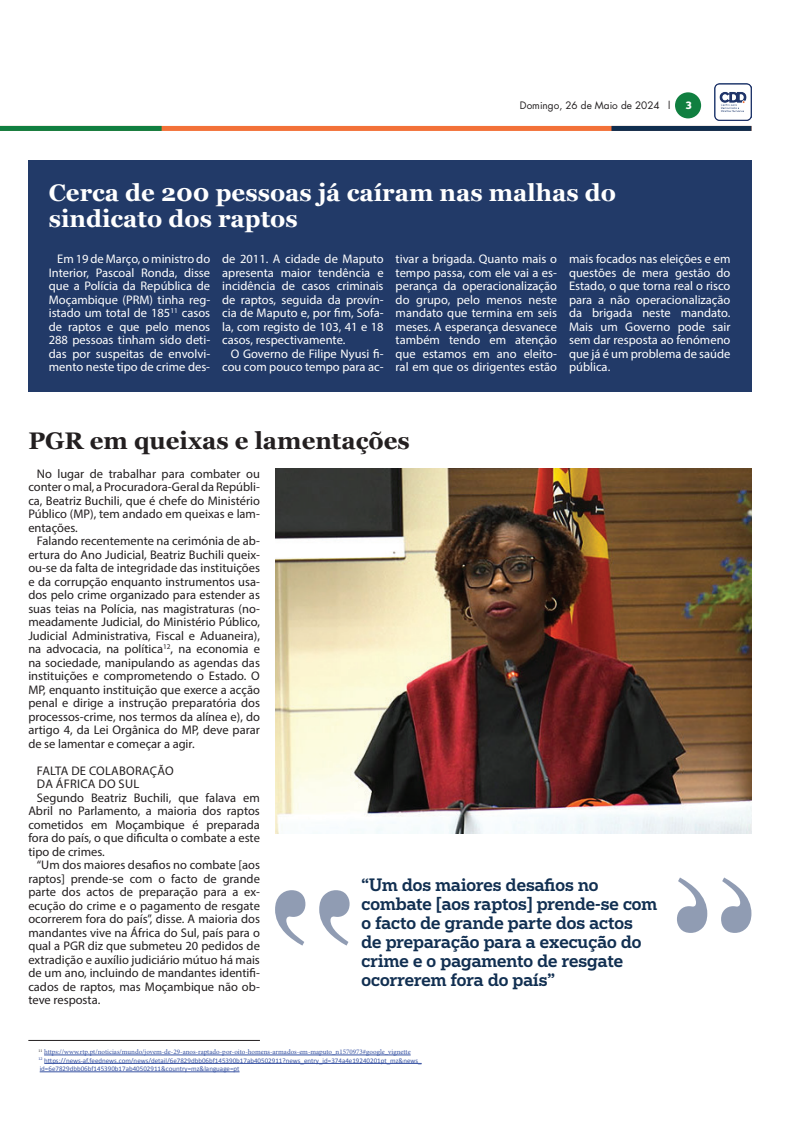
<style>
.page{position:relative;width:794px;height:1134px;background:#fff}
.page>*{position:absolute;margin:0;border:0;box-sizing:border-box;transform-origin:0 0}
.t1{font:700 24px/26px "Georgia";color:#fff}
.t2{font:700 24px "Georgia";color:#231f20}
.t3{font:500 17px/19px "Popular";color:#112f51}
.t4{font:12.5px/13.5px "Myriad Pro";color:#231f20;text-align:justify}
.t5{font:12.5px/13.5px "Myriad Pro";color:#fff;text-align:justify}
.t6{font:12.5px "Myriad Pro";letter-spacing:.02em;color:#231f20}
.t7{font:10px "Futura LT";color:#231f20}
.t8{font:700 10px "Popular";color:#fff}
.t9{font:7px/8.4px "Calibri";color:#3853a3}
.t10{font:7px "Minion Pro";color:#3853a3}
</style>
<div class="page">
<div style="left:0;top:126px;width:751px;height:5px;background:#f37138"></div>
<div style="left:0;top:126px;width:162px;height:5px;background:#107f40"></div>
<div style="left:611px;top:126px;width:140px;height:5px;background:#102e4f"></div>
<div style="left:675px;top:92px;width:26px;height:26px;background:#107f40;border-radius:50%"></div>
<img style="left:714px;top:84px;width:37px;height:36px">
<svg style="left:275px;top:890px;width:74px;height:55px"></svg>
<svg style="left:677px;top:877px;width:74px;height:56px"></svg>
<div style="left:28px;top:160px;width:723px;height:231px;background:#223a68"></div>
<hr style="left:44px;top:1055px;width:367px;height:1px;background:#3853a3">
<hr style="left:44px;top:1063px;width:378px;height:1px;background:#3853a3">
<hr style="left:40px;top:1071px;width:199px;height:1px;background:#3853a3">
<img style="left:275px;top:468px;width:476px;height:365px">
<hr style="left:28px;top:1040px;width:232px;height:1px;background:#231f20">
<p class="t7" style="left:520px;top:99px;width:152px">Domingo, 26 de Maio de 2024 l</p>
<p class="t8" style="left:685px;top:98px;width:7px">3</p>
<h1 class="t1" style="left:49px;top:178px;width:569px">Cerca de 200 pessoas já caíram nas malhas do sindicato dos raptos</h1>
<p class="t5" style="left:49px;top:252px;width:163px;text-indent:9px">Em 19 de Março, o ministro do Interior, Pascoal Ronda, disse que a Polícia da República de Moçambique (PRM) tinha reg&shy;istado um total de 185<sup>11</sup> casos de raptos e que pelo menos 288 pessoas tinham sido deti&shy;das por suspeitas de envolvi&shy;mento neste tipo de crime des-</p>
<p class="t5" style="left:222px;top:252px;width:163px">de 2011. A cidade de Maputo apresenta maior tendência e incidência de casos criminais de raptos, seguida da provín&shy;cia de Maputo e, por fim, Sofa&shy;la, com registo de 103, 41 e 18 casos, respectivamente.</p>
<p class="t5" style="left:395px;top:252px;width:163px">tivar a brigada. Quanto mais o tempo passa, com ele vai a es&shy;perança da operacionalização do grupo, pelo menos neste mandato que termina em seis meses. A esperança desvanece também tendo em atenção que estamos em ano eleito&shy;ral em que os dirigentes estão</p>
<p class="t5" style="left:569px;top:252px;width:163px">mais focados nas eleições e em questões de mera gestão do Estado, o que torna real o risco para a não operacionalização da brigada neste mandato.<br>Mais um Governo pode sair sem dar resposta ao fenómeno que já é um problema de saúde pública.</p>
<p class="t5" style="left:222px;top:346px;width:163px;text-align:right">O Governo de Filipe Nyusi fi&shy;cou com pouco tempo para ac-</p>
<h1 class="t2" style="left:28px;top:423px;width:383px">PGR em queixas e lamentações</h1>
<p class="t4" style="left:28px;top:467px;width:233px;text-indent:8px">No lugar de trabalhar para combater ou conter o mal, a Procuradora-Geral da Repúbli&shy;ca, Beatriz Buchili, que é chefe do Ministério Público (MP), tem andado em queixas e lam&shy;entações.</p>
<p class="t4" style="left:28px;top:534px;width:233px;text-indent:9px">Falando recentemente na cerimónia de ab&shy;ertura do Ano Judicial, Beatriz Buchili queix&shy;ou-se da falta de integridade das instituições e da corrupção enquanto instrumentos usa&shy;dos pelo crime organizado para estender as suas teias na Polícia, nas magistraturas (no&shy;meadamente Judicial, do Ministério Público, Judicial Administrativa, Fiscal e Aduaneira), na advocacia, na política<sup>12</sup>, na economia e na sociedade, manipulando as agendas das instituições e comprometendo o Estado. O MP, enquanto instituição que exerce a acção penal e dirige a instrução preparatória dos processos-crime, nos termos da alínea e), do artigo 4, da Lei Orgânica do MP, deve parar de se lamentar e começar a agir.</p>
<p class="t6" style="left:37px;top:763px;width:138px">FALTA DE COLABORAÇÃO</p>
<p class="t6" style="left:37px;top:776px;width:104px">DA ÁFRICA DO SUL</p>
<p class="t4" style="left:37px;top:791px;width:224px">Segundo Beatriz Buchili, que falava em</p>
<p class="t4" style="left:28px;top:804px;width:233px">Abril no Parlamento, a maioria dos raptos</p>
<p class="t4" style="left:28px;top:818px;width:233px">cometidos em Moçambique é preparada</p>
<p class="t4" style="left:28px;top:831px;width:233px">fora do país, o que dificulta o combate a este</p>
<p class="t4" style="left:28px;top:845px;width:78px">tipo de crimes.</p>
<p class="t4" style="left:37px;top:858px;width:225px">“Um dos maiores desafios no combate [aos</p>
<p class="t4" style="left:28px;top:872px;width:233px">raptos] prende-se com o facto de grande</p>
<p class="t4" style="left:28px;top:885px;width:233px">parte dos actos de preparação para a ex-</p>
<p class="t4" style="left:28px;top:899px;width:233px">ecução do crime e o pagamento de resgate</p>
<p class="t4" style="left:28px;top:912px;width:233px">ocorrerem fora do país”, disse. A maioria dos</p>
<p class="t4" style="left:28px;top:926px;width:233px">mandantes vive na África do Sul, país para o</p>
<p class="t4" style="left:28px;top:939px;width:233px">qual a PGR diz que submeteu 20 pedidos de</p>
<p class="t4" style="left:28px;top:953px;width:233px">extradição e auxílio judiciário mútuo há mais</p>
<p class="t4" style="left:28px;top:966px;width:233px">de um ano, incluindo de mandantes identifi-</p>
<p class="t4" style="left:28px;top:980px;width:233px">cados de raptos, mas Moçambique não ob-</p>
<p class="t4" style="left:28px;top:993px;width:73px">teve resposta.</p>
<h2 class="t3" style="left:361px;top:875px;width:297px">“Um dos maiores desafios no combate [aos raptos] prende-se com o facto de grande parte dos actos<br>de preparação para a execução do crime e o pagamento de resgate ocorrerem fora do país”</h2>
<p class="t10" style="left:39px;top:1047px;width:373px"><sup>11</sup> https://www.rtp.pt/noticias/mundo/jovem-de-29-anos-raptado-por-oito-homens-armados-em-maputo_n1570973#google_vignette</p>
<p class="t9" style="left:39px;top:1056px;width:384px"><sup>12</sup> https://news-af.feednews.com/news/detail/6e7829dbb06bf145390b17ab40502911?news_entry_id=374a4e19240201pt_mz&amp;news_ id=6e7829dbb06bf145390b17ab40502911&amp;country=mz&amp;language=pt</p>
</div>
